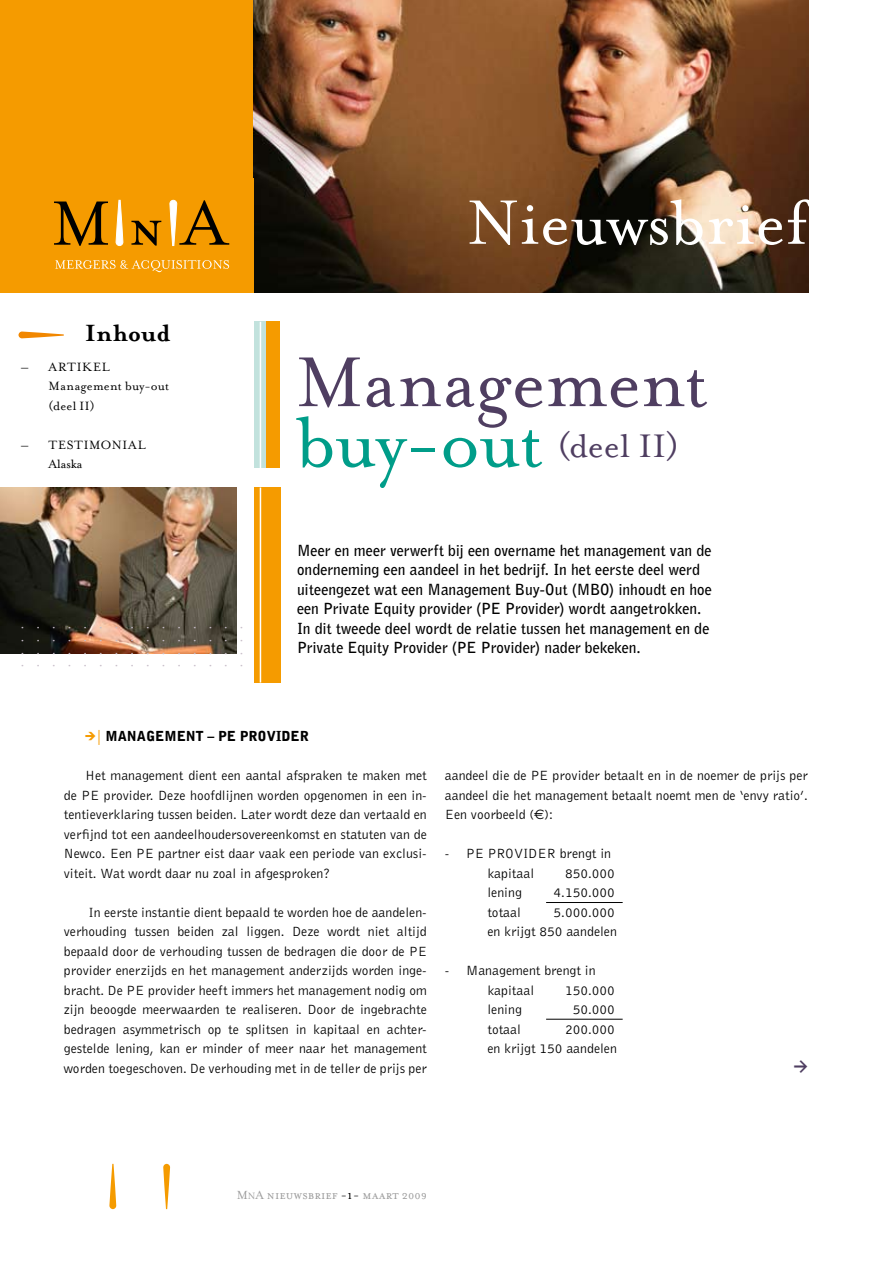
<style>
.page{position:relative;width:893px;height:1263px;background:#fff}
.page>*{position:absolute;margin:0;border:0;box-sizing:border-box;transform-origin:0 0}
.t1{font:81px "Mrs Eaves Roman";letter-spacing:.005em;color:#4f3e61}
.t2{font:72px "Mrs Eaves Roman";color:#fff}
.t3{font:37.5px "Mrs Eaves Roman";letter-spacing:.01em;color:#4f3e61}
.t4{font:700 27px "Mrs Eaves";color:#000}
.t5{font:700 15.3px/19.5px "Bell Gothic BT";letter-spacing:.005em;color:#000}
.t6{font:13.8px/19.5px "Bell Gothic BT";color:#000;text-align:justify}
.t7{font:13.8px/19.5px "Mrs Eaves Roman";letter-spacing:.025em;color:#000}
.t8{font:900 13.8px "Bell Gothic BT";color:#000}
.t9{font:13.5px "Mrs Eaves Small Caps";color:#9c9c9c}
.t10{font:10.5px "Mrs Eaves Roman";color:#c8bec9}
.s1{font-size:81px;color:#009d89}
.s2{color:#f59b00}
.s3{font-family:"Euro Sans"}
.s4{font-size:10.5px}
.s5{color:#000}
</style>
<div class="page">
<div style="left:0;top:0;width:254px;height:293px;background:#f59b00"></div>
<img style="left:254px;top:0;width:554px;height:292px">
<hr style="left:546px;top:902px;width:77px;height:1px;background:#000">
<hr style="left:546px;top:1019px;width:77px;height:1px;background:#000">
<img style="left:0;top:488px;width:236px;height:165px">
<div style="left:254px;top:488px;width:26px;height:194px;background:#f59b00"></div>
<div style="left:254px;top:322px;width:26px;height:146px;background:#c2e2dd"></div>
<div style="left:266px;top:322px;width:14px;height:146px;background:#f59b00"></div>
<hr style="left:260px;top:322px;width:1px;height:146px;background:#fff">
<hr style="left:260px;top:487px;width:1px;height:195px;background:#fff">
<svg style="left:19px;top:331px;width:45px;height:7px"></svg>
<svg style="left:54px;top:201px;width:54px;height:45px"></svg>
<svg style="left:116px;top:200px;width:7px;height:46px"></svg>
<svg style="left:131px;top:221px;width:30px;height:25px"></svg>
<svg style="left:170px;top:200px;width:59px;height:46px"></svg>
<svg style="left:55px;top:260px;width:174px;height:12px"></svg>
<svg style="left:109px;top:1164px;width:7px;height:45px"></svg>
<svg style="left:163px;top:1164px;width:7px;height:45px"></svg>
<h3 class="t4" style="left:85px;top:318px;width:87px">Inhoud</h3>
<p class="t7" style="left:49px;top:357px;width:122px;text-indent:-28px">– ARTIKEL<br>Management buy-out (deel ii)</p>
<p class="t7" style="left:49px;top:435px;width:99px;text-indent:-28px">– TESTIMONIAL<br>Alaska</p>
<p class="t10" style="left:21px;top:622px;width:223px">•••••••••••••••</p>
<p class="t10" style="left:21px;top:634px;width:223px">•••••••••••••••</p>
<p class="t10" style="left:21px;top:647px;width:223px">•••••••••••••••</p>
<p class="t10" style="left:21px;top:659px;width:223px">•••••••••••••••</p>
<h2 class="t2" style="left:467px;top:183px;width:343px">Nieuwsbrief</h2>
<h1 class="t1" style="left:296px;top:338px;width:414px">Management</h1>
<h3 class="t3" style="left:296px;top:425px;width:385px"><span class="s1">buy-out</span> (deel II)</h3>
<p class="t5" style="left:297px;top:540px;width:416px">Meer en meer verwerft bij een overname het management van de onderneming een aandeel in het bedrijf. In het eerste deel werd uiteengezet wat een Management Buy-Out (MBO) inhoudt en hoe een Private Equity provider (PE Provider) wordt aangetrokken.<br>In dit tweede deel wordt de relatie tussen het management en de Private Equity Provider (PE Provider) nader bekeken.</p>
<p class="t8" style="left:97px;top:727px;width:213px"><span class="s2">▼</span> MANAGEMENT – PE PROVIDER</p>
<p class="t6" style="left:64px;top:765px;width:365px;text-indent:21px">Het management dient een aantal afspraken te maken met de PE provider. Deze hoofdlijnen worden opgenomen in een in&shy;tentieverklaring tussen beiden. Later wordt deze dan vertaald en verfijnd tot een aandeelhoudersovereenkomst en statuten van de Newco. Een PE partner eist daar vaak een periode van exclusi&shy;viteit. Wat wordt daar nu zoal in afgesproken?</p>
<p class="t6" style="left:64px;top:902px;width:365px;text-indent:25px">In eerste instantie dient bepaald te worden hoe de aandelen&shy;verhouding tussen beiden zal liggen. Deze wordt niet altijd bepaald door de verhouding tussen de bedragen die door de PE provider enerzijds en het management anderzijds worden inge&shy;bracht. De PE provider heeft immers het management nodig om zijn beoogde meerwaarden te realiseren. Door de ingebrachte bedragen asymmetrisch op te splitsen in kapitaal en achter&shy;gestelde lening, kan er minder of meer naar het management worden toegeschoven. De verhouding met in de teller de prijs per</p>
<p class="t6" style="left:445px;top:765px;width:365px">aandeel die de PE provider betaalt en in de noemer de prijs per aandeel die het management betaalt noemt men de ‘envy ratio’.<br>Een voorbeeld (<span class="s3">€</span>):</p>
<p class="t6" style="left:487px;top:843px;width:125px;text-indent:-43px">- PE PROVIDER brengt in kapitaal</p>
<p class="t6" style="left:565px;top:863px;width:51px">850.000</p>
<p class="t6" style="left:487px;top:882px;width:36px">lening</p>
<p class="t6" style="left:554px;top:882px;width:63px">4.150.000</p>
<p class="t6" style="left:487px;top:902px;width:35px">totaal</p>
<p class="t6" style="left:487px;top:902px;width:131px;text-align:right">5.000.000<br>en krijgt 850 aandelen</p>
<p class="t6" style="left:487px;top:960px;width:110px;text-indent:-43px">- Management brengt in kapitaal</p>
<p class="t6" style="left:565px;top:980px;width:51px">150.000</p>
<p class="t6" style="left:487px;top:999px;width:36px">lening</p>
<p class="t6" style="left:573px;top:999px;width:44px">50.000</p>
<p class="t6" style="left:487px;top:1019px;width:35px">totaal</p>
<p class="t6" style="left:487px;top:1019px;width:131px;text-align:right">200.000<br>en krijgt 150 aandelen</p>
<p class="t9" style="left:237px;top:1188px;width:192px">M<span class="s4">N</span>A nieuwsbrief <span class="s5">-1-</span> maart 2009</p>
</div>
